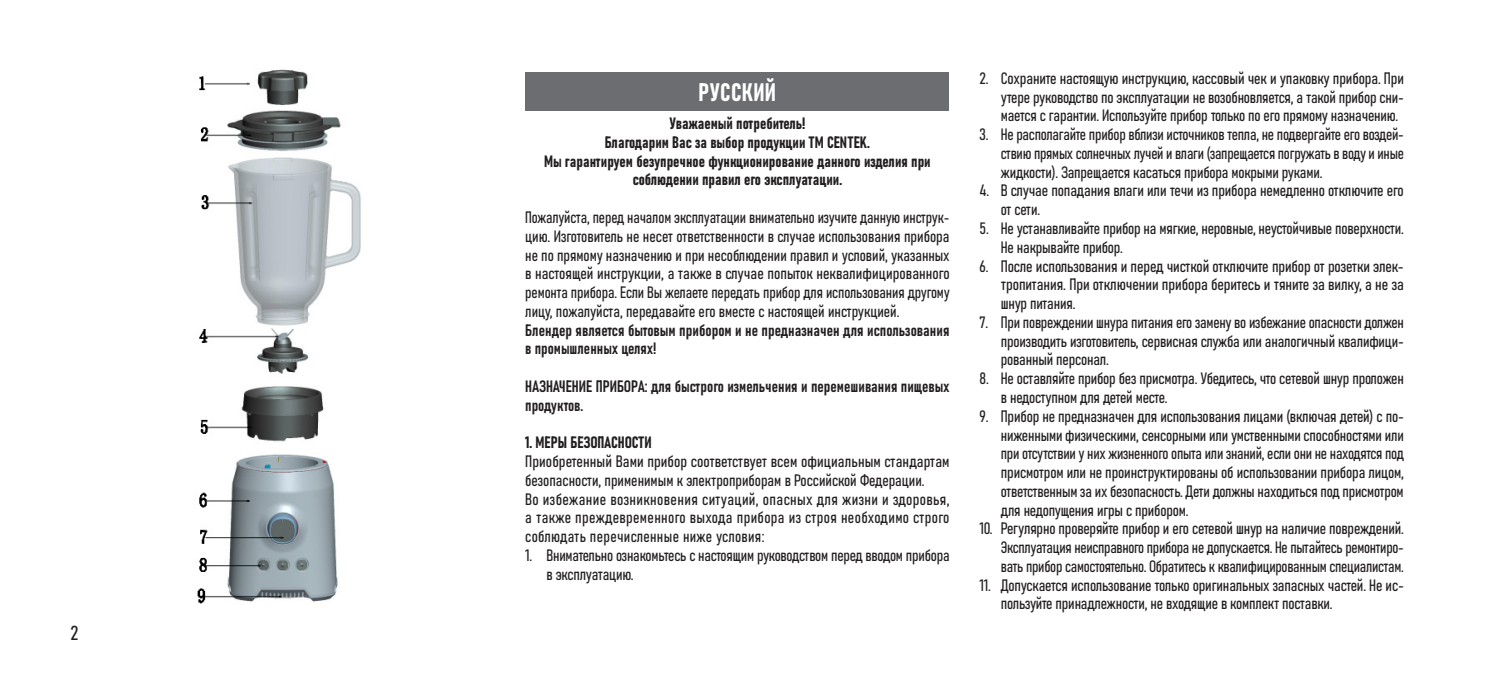
<style>
.page{position:relative;width:1489px;height:674px;background:#fff}
.page>*{position:absolute;margin:0;border:0;box-sizing:border-box;transform-origin:0 0}
.Выделение_абзаца{font:25px "Bahnschrift";letter-spacing:.015em;color:#fff}
.t1{font:20px "Bahnschrift";color:#231f20}
.основной_рус{font:16.25px/18.8px "Bahnschrift";letter-spacing:-.01em;color:#231f20;text-align:justify}
</style>
<div class="page">
<div style="left:525px;top:72px;width:423px;height:38px;background:#6c6d70"></div>
<img style="left:197px;top:69px;width:164px;height:535px">
<p class="t1" style="left:71px;top:617px;width:10px">2</p>
<p class="Выделение_абзаца" style="left:698px;top:73px;width:79px">РУССКИЙ</p>
<p class="основной_рус" style="left:669px;top:113px;width:137px">Уважаемый потребитель!</p>
<p class="основной_рус" style="left:604px;top:132px;width:267px">Благодарим Вас за выбор продукции ТМ CENTEK.</p>
<p class="основной_рус" style="left:544px;top:150px;width:388px;text-align:center">Мы гарантируем безупречное функционирование данного изделия при соблюдении правил его эксплуатации.</p>
<p class="основной_рус" style="left:525px;top:207px;width:426px">Пожалуйста, перед началом эксплуатации внимательно изучите данную инструк&shy;цию. Изготовитель не несет ответственности в случае использования прибора не по прямому назначению и при несоблюдении правил и условий, указанных в настоящей инструкции, а также в случае попыток неквалифицированного ремонта прибора. Если Вы желаете передать прибор для использования другому лицу, пожалуйста, передавайте его вместе с настоящей инструкцией.</p>
<p class="основной_рус" style="left:525px;top:319px;width:426px">Блендер является бытовым прибором и не предназначен для использования в промышленных целях!</p>
<p class="основной_рус" style="left:525px;top:375px;width:426px">НАЗНАЧЕНИЕ ПРИБОРА: для быстрого измельчения и перемешивания пищевых продуктов.</p>
<p class="основной_рус" style="left:525px;top:432px;width:128px">1. МЕРЫ БЕЗОПАСНОСТИ</p>
<p class="основной_рус" style="left:525px;top:450px;width:426px">Приобретенный Вами прибор соответствует всем официальным стандартам безопасности, применимым к электроприборам в Российской Федерации.</p>
<p class="основной_рус" style="left:525px;top:488px;width:426px">Во избежание возникновения ситуаций, опасных для жизни и здоровья, а также преждевременного выхода прибора из строя необходимо строго соблюдать перечисленные ниже условия:</p>
<p class="основной_рус" style="left:546px;top:544px;width:404px;text-indent:-21px">1. Внимательно ознакомьтесь с настоящим руководством перед вводом прибора в эксплуатацию.</p>
<p class="основной_рус" style="left:1000px;top:68px;width:404px;text-indent:-21px">2. Сохраните настоящую инструкцию, кассовый чек и упаковку прибора. При утере руководство по эксплуатации не возобновляется, а такой прибор сни&shy;мается с гарантии. Используйте прибор только по его прямому назначению.</p>
<p class="основной_рус" style="left:1000px;top:124px;width:404px;text-indent:-21px">3. Не располагайте прибор вблизи источников тепла, не подвергайте его воздей&shy;ствию прямых солнечных лучей и влаги (запрещается погружать в воду и иные жидкости). Запрещается касаться прибора мокрыми руками.</p>
<p class="основной_рус" style="left:1000px;top:180px;width:404px;text-indent:-21px">4. В случае попадания влаги или течи из прибора немедленно отключите его от сети.</p>
<p class="основной_рус" style="left:1000px;top:218px;width:404px;text-indent:-21px">5. Не устанавливайте прибор на мягкие, неровные, неустойчивые поверхности.<br>Не накрывайте прибор.</p>
<p class="основной_рус" style="left:1000px;top:255px;width:404px;text-indent:-21px">6. После использования и перед чисткой отключите прибор от розетки элек&shy;тропитания. При отключении прибора беритесь и тяните за вилку, а не за шнур питания.</p>
<p class="основной_рус" style="left:1000px;top:311px;width:404px;text-indent:-21px">7. При повреждении шнура питания его замену во избежание опасности должен производить изготовитель, сервисная служба или аналогичный квалифици&shy;рованный персонал.</p>
<p class="основной_рус" style="left:1000px;top:368px;width:404px;text-indent:-21px">8. Не оставляйте прибор без присмотра. Убедитесь, что сетевой шнур проложен в недоступном для детей месте.</p>
<p class="основной_рус" style="left:1000px;top:405px;width:404px;text-indent:-21px">9. Прибор не предназначен для использования лицами (включая детей) с по&shy;ниженными физическими, сенсорными или умственными способностями или при отсутствии у них жизненного опыта или знаний, если они не находятся под присмотром или не проинструктированы об использовании прибора лицом, ответственным за их безопасность. Дети должны находиться под присмотром для недопущения игры с прибором.</p>
<p class="основной_рус" style="left:1000px;top:518px;width:404px;text-indent:-21px">10. Регулярно проверяйте прибор и его сетевой шнур на наличие повреждений.<br>Эксплуатация неисправного прибора не допускается. Не пытайтесь ремонтиро&shy;вать прибор самостоятельно. Обратитесь к квалифицированным специалистам.</p>
<p class="основной_рус" style="left:1000px;top:574px;width:404px;text-indent:-21px">11. Допускается использование только оригинальных запасных частей. Не ис&shy;пользуйте принадлежности, не входящие в комплект поставки.</p>
</div>
